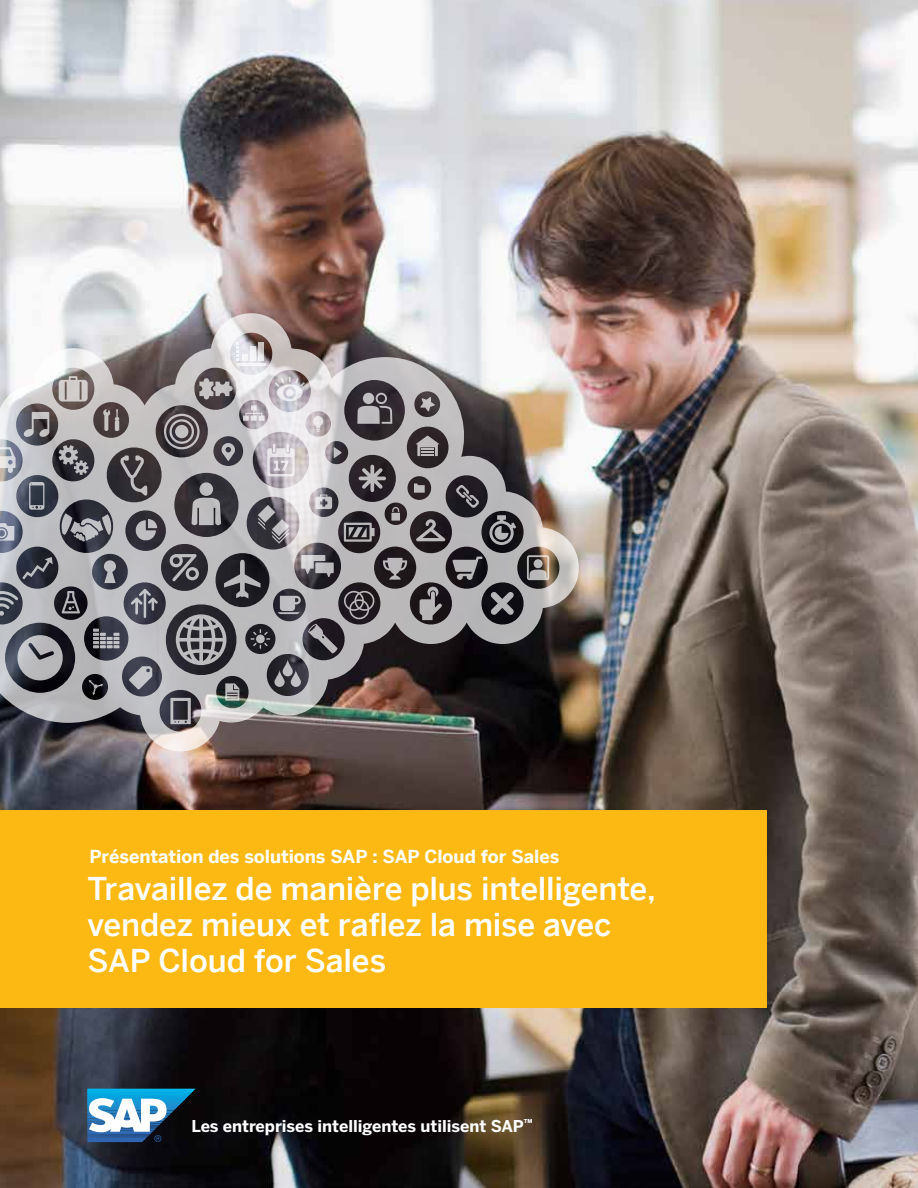
<style>
.page{position:relative;width:918px;height:1188px;background:#fff}
.page>*{position:absolute;margin:0;border:0;box-sizing:border-box;transform-origin:0 0}
.t1{font:500 31.5px/36px "Benton Sans";letter-spacing:-.005em;color:#fff}
.t2{font:700 18px "Benton Sans";letter-spacing:-.005em;color:#fff}
.t3{font:700 16.2px "Benton Sans";color:#fff}
</style>
<div class="page">
<img style="left:0;top:0;width:918px;height:1188px">
<div style="left:0;top:810px;width:767px;height:198px;background:#fdb913"></div>
<img style="left:0;top:313px;width:580px;height:438px">
<svg style="left:383px;top:558px;width:24px;height:22px"></svg>
<svg style="left:62px;top:513px;width:49px;height:29px"></svg>
<svg style="left:357px;top:393px;width:35px;height:31px"></svg>
<div style="left:363px;top:393px;width:11px;height:11px;background:#c1bec1;border-radius:50%"></div>
<svg style="left:87px;top:1089px;width:109px;height:53px"></svg>
<p class="t2" style="left:90px;top:840px;width:471px">Présentation des solutions SAP : SAP Cloud for Sales</p>
<p class="t1" style="left:87px;top:867px;width:570px">Travaillez de manière plus intelligente, vendez mieux et raflez la mise avec<br>SAP Cloud for Sales</p>
<p class="t3" style="left:192px;top:1116px;width:343px">Les entreprises intelligentes utilisent SAP<sup>™</sup></p>
</div>
